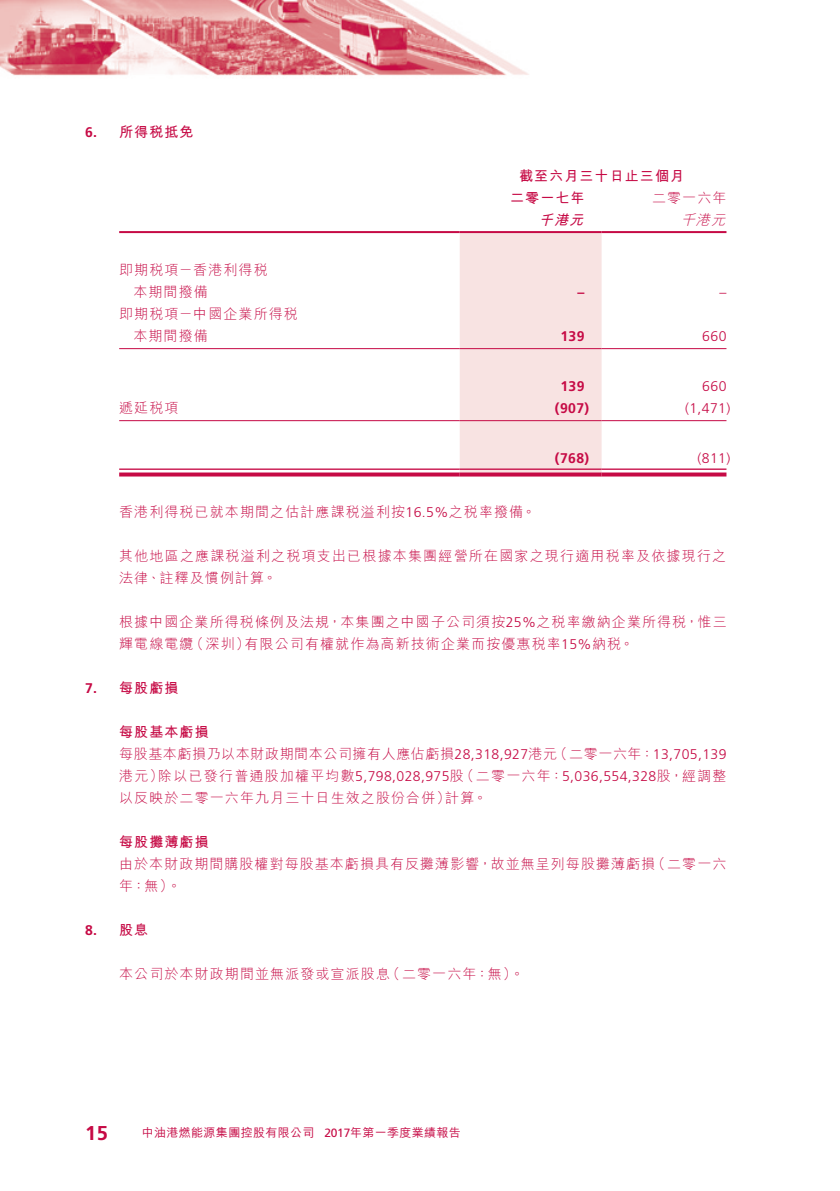
<style>
.page{position:relative;width:840px;height:1191px;background:#fff}
.page>*{position:absolute;margin:0;border:0;box-sizing:border-box;transform-origin:0 0}
.t1{font:700 20px "Frutiger LT Std";color:#c60a45}
.Notes{font:300 14px/22px "M Hei HK";letter-spacing:.08em;color:#c60a45}
.Notes-2{font:300 14px/22px "M Hei HK";letter-spacing:.04em;color:#c60a45}
.Notes-3{font:300 14px "Frutiger LT Std";letter-spacing:.03em;color:#c60a45}
.Notes-4{font:700 14px "Frutiger LT Std";letter-spacing:.03em;color:#c60a45}
.Notes-5{font:700 14px "M Hei HK";letter-spacing:.08em;color:#c60a45}
.Notes_HD2{font:700 14px "M Hei HK";letter-spacing:.08em;color:#c60a45}
.Notes_HD1{font:700 14px "M Hei HK";letter-spacing:.08em;color:#c60a45}
.Notes_HD1-2{font:700 14px "Frutiger LT Std";color:#c60a45}
.Notes-6{font:italic 300 14px "M Hei HK";color:#c60a45}
.Notes-7{font:italic 700 14px "M Hei HK";color:#c60a45}
.t2{font:500 12px "M Hei HK";letter-spacing:.03em;color:#c60a45}
.s1{font-family:"Frutiger LT Std"}
.s2{font-family:"M Hei HK"}
.s3{font-family:"Frutiger LT Std";font-weight:400}
</style>
<div class="page">
<img style="left:0;top:0;width:529px;height:76px">
<div style="left:459px;top:233px;width:142px;height:239px;background:#f8e3e2"></div>
<hr style="left:119px;top:231px;width:340px;height:2px;background:#c60a45">
<hr style="left:459px;top:231px;width:142px;height:2px;background:#c60a45">
<hr style="left:601px;top:231px;width:125px;height:2px;background:#c60a45">
<hr style="left:119px;top:348px;width:340px;height:1px;background:#c60a45">
<hr style="left:459px;top:348px;width:142px;height:1px;background:#c60a45">
<hr style="left:601px;top:348px;width:125px;height:1px;background:#c60a45">
<hr style="left:119px;top:420px;width:340px;height:1px;background:#c60a45">
<hr style="left:459px;top:420px;width:142px;height:1px;background:#c60a45">
<hr style="left:601px;top:420px;width:125px;height:1px;background:#c60a45">
<hr style="left:119px;top:468px;width:340px;height:2px;background:#c60a45">
<svg style="left:119px;top:472px;width:340px;height:4px"></svg>
<hr style="left:459px;top:468px;width:142px;height:2px;background:#c60a45">
<svg style="left:459px;top:472px;width:142px;height:4px"></svg>
<hr style="left:601px;top:468px;width:125px;height:2px;background:#c60a45">
<svg style="left:601px;top:472px;width:125px;height:4px"></svg>
<p class="Notes_HD1-2" style="left:85px;top:124px;width:14px">6.</p>
<p class="Notes_HD1-2" style="left:85px;top:680px;width:14px">7.</p>
<p class="Notes_HD1-2" style="left:85px;top:922px;width:14px">8.</p>
<p class="Notes_HD1" style="left:119px;top:122px;width:76px">所得稅抵免</p>
<p class="Notes" style="left:119px;top:259px;width:150px">即期稅項－香港利得稅</p>
<p class="Notes" style="left:133px;top:281px;width:76px">本期間撥備</p>
<p class="Notes" style="left:119px;top:303px;width:180px">即期稅項－中國企業所得稅</p>
<p class="Notes" style="left:133px;top:325px;width:76px">本期間撥備</p>
<p class="Notes" style="left:119px;top:397px;width:61px">遞延稅項</p>
<p class="Notes-5" style="left:518px;top:166px;width:166px">截至六月三十日止三個月</p>
<p class="Notes" style="left:651px;top:187px;width:76px">二零一六年</p>
<p class="Notes-5" style="left:510px;top:188px;width:76px">二零一七年</p>
<p class="Notes-7" style="left:538px;top:210px;width:50px">千港元</p>
<p class="Notes-6" style="left:680px;top:213px;width:49px">千港元</p>
<p class="Notes-4" style="left:577px;top:284px;width:8px">–</p>
<p class="Notes-3" style="left:719px;top:284px;width:8px">–</p>
<p class="Notes-4" style="left:560px;top:328px;width:26px">139</p>
<p class="Notes-3" style="left:702px;top:328px;width:26px">660</p>
<p class="Notes-4" style="left:560px;top:378px;width:26px">139</p>
<p class="Notes-3" style="left:702px;top:378px;width:26px">660</p>
<p class="Notes-4" style="left:554px;top:400px;width:36px">)907(</p>
<p class="Notes-3" style="left:684px;top:400px;width:47px">)1,471(</p>
<p class="Notes-4" style="left:554px;top:450px;width:36px">)768(</p>
<p class="Notes-3" style="left:697px;top:450px;width:34px">)811(</p>
<p class="Notes" style="left:119px;top:500px;width:418px">香港利得稅已就本期間之估計應課稅溢利按<span class="s1">16.5%</span>之稅率撥備。</p>
<p class="Notes" style="left:119px;top:544px;width:608px">其他地區之應課稅溢利之稅項支出已根據本集團經營所在國家之現行適用稅率及依據現行之法律、註釋及慣例計算。</p>
<p class="Notes" style="left:244px;top:610px;width:483px;text-indent:-125px">根據中國企業所得稅條例及法規，本集團之中國子公司須按<span class="s1">25%</span>之稅率繳納企業所得稅，惟三有限公司有權就作為高新技術企業而按優惠稅率<span class="s1">15%</span>納稅。</p>
<p class="Notes" style="left:190px;top:632px;width:61px">（深圳）</p>
<p class="Notes" style="left:119px;top:632px;width:76px">輝電線電纜</p>
<p class="Notes_HD1" style="left:119px;top:677px;width:61px">每股虧損</p>
<p class="Notes_HD2" style="left:119px;top:721px;width:91px">每股基本虧損</p>
<p class="Notes-2" style="left:460px;top:742px;width:268px;text-indent:-341px">每股基本虧損乃以本財政期間本公司擁有人應佔虧損<span class="s1">28,318,927</span>港元<br>（二零一六年：<span class="s1">5,036,554,328</span>股，經調整</p>
<p class="Notes-3" style="left:553px;top:746px;width:174px"><span class="s2">（二零一六年：</span>13,705,139</p>
<p class="Notes" style="left:119px;top:764px;width:46px">港元）</p>
<p class="Notes" style="left:158px;top:764px;width:307px">除以已發行普通股加權平均數<span class="s1">5,798,028,975</span>股</p>
<p class="Notes" style="left:119px;top:786px;width:332px">以反映於二零一六年九月三十日生效之股份合併）</p>
<p class="Notes_HD2" style="left:119px;top:831px;width:91px">每股攤薄虧損</p>
<p class="Notes" style="left:445px;top:786px;width:43px">計算。</p>
<p class="Notes" style="left:651px;top:852px;width:76px">（二零一六</p>
<p class="Notes" style="left:119px;top:852px;width:537px">由於本財政期間購股權對每股基本虧損具有反攤薄影響，故並無呈列每股攤薄虧損年：無 。(</p>
<p class="Notes_HD1" style="left:119px;top:919px;width:31px">股息</p>
<p class="Notes" style="left:386px;top:962px;width:139px">（二零一六年：無 。(</p>
<p class="Notes" style="left:119px;top:962px;width:272px">本公司於本財政期間並無派發或宣派股息</p>
<h1 class="t1" style="left:85px;top:1120px;width:24px">15</h1>
<p class="t2" style="left:142px;top:1124px;width:174px">中油港燃能源集團控股有限公司</p>
<p class="t2" style="left:324px;top:1124px;width:138px"><span class="s3">2017</span>年第一季度業績報告</p>
</div>
